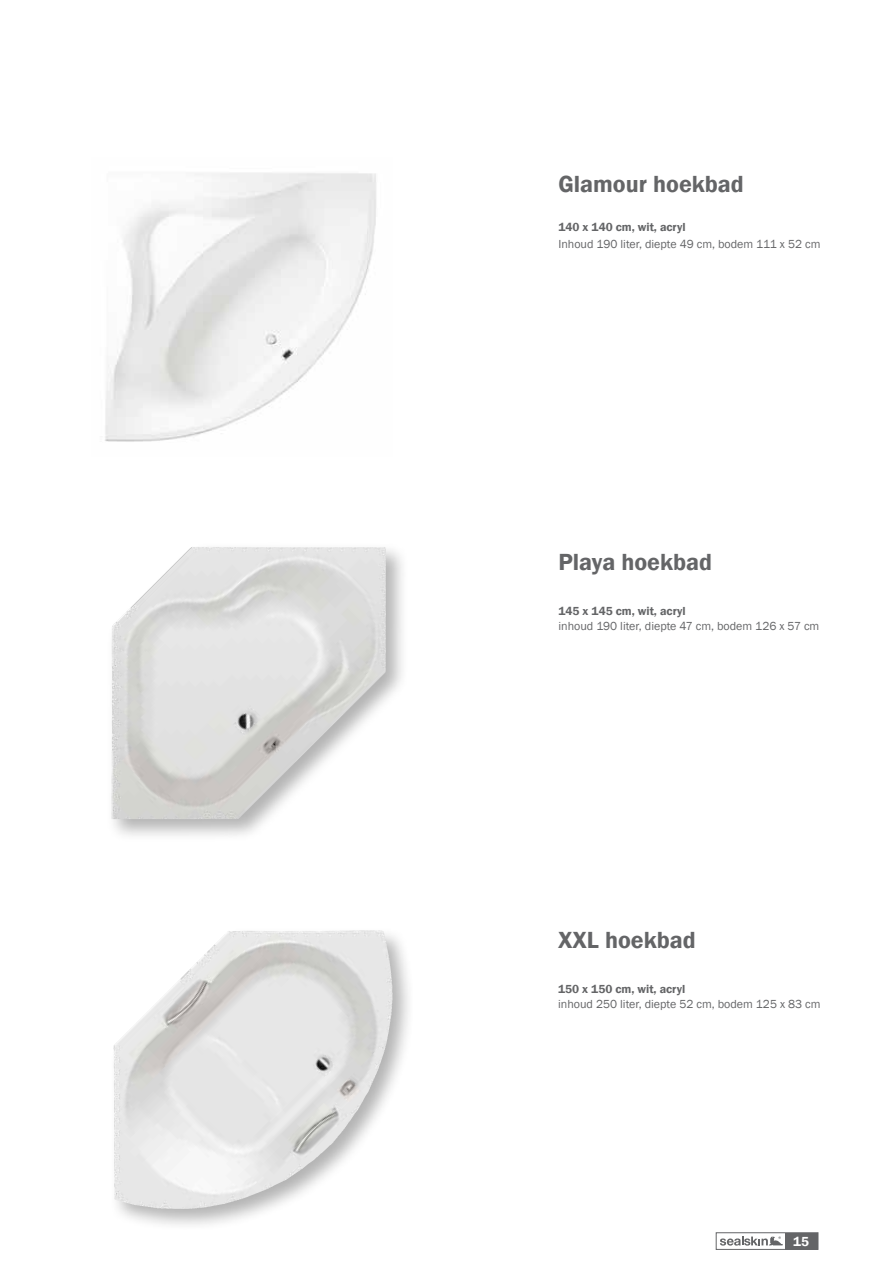
<style>
.page{position:relative;width:893px;height:1263px;background:#fff}
.page>*{position:absolute;margin:0;border:0;box-sizing:border-box;transform-origin:0 0}
.t1{font:600 24px "Franklin Gothic";color:#646567}
.t2{font:600 13.5px "Franklin Gothic";color:#fff}
.t3{font:12px "Franklin Gothic";color:#646567}
.t4{font:600 12px "Franklin Gothic";color:#646567}
</style>
<div class="page">
<div style="left:109px;top:926px;width:307px;height:306px;background:#000;opacity:.3"></div>
<img style="left:113px;top:930px;width:247px;height:279px">
<div style="left:106px;top:542px;width:303px;height:300px;background:#000;opacity:.3"></div>
<img style="left:109px;top:547px;width:277px;height:273px">
<img style="left:105px;top:173px;width:271px;height:269px">
<div style="left:786px;top:1233px;width:32px;height:16px;background:#646567"></div>
<div style="left:716px;top:1232px;width:102px;height:18px;border:1px solid #646567"></div>
<svg style="left:720px;top:1236px;width:63px;height:9px"></svg>
<h1 class="t1" style="left:558px;top:170px;width:187px">Glamour hoekbad</h1>
<p class="t4" style="left:558px;top:220px;width:129px">140 x 140 cm, wit, acryl</p>
<p class="t3" style="left:558px;top:236px;width:264px">Inhoud 190 liter, diepte 49 cm, bodem 111 x 52 cm</p>
<h1 class="t1" style="left:558px;top:547px;width:155px">Playa hoekbad</h1>
<p class="t4" style="left:558px;top:604px;width:129px">145 x 145 cm, wit, acryl</p>
<p class="t3" style="left:558px;top:619px;width:262px">inhoud 190 liter, diepte 47 cm, bodem 126 x 57 cm</p>
<h1 class="t1" style="left:558px;top:925px;width:139px">XXL hoekbad</h1>
<p class="t4" style="left:558px;top:981px;width:129px">150 x 150 cm, wit, acryl</p>
<p class="t3" style="left:558px;top:996px;width:264px">inhoud 250 liter, diepte 52 cm, bodem 125 x 83 cm</p>
<p class="t2" style="left:793px;top:1233px;width:17px">15</p>
</div>
